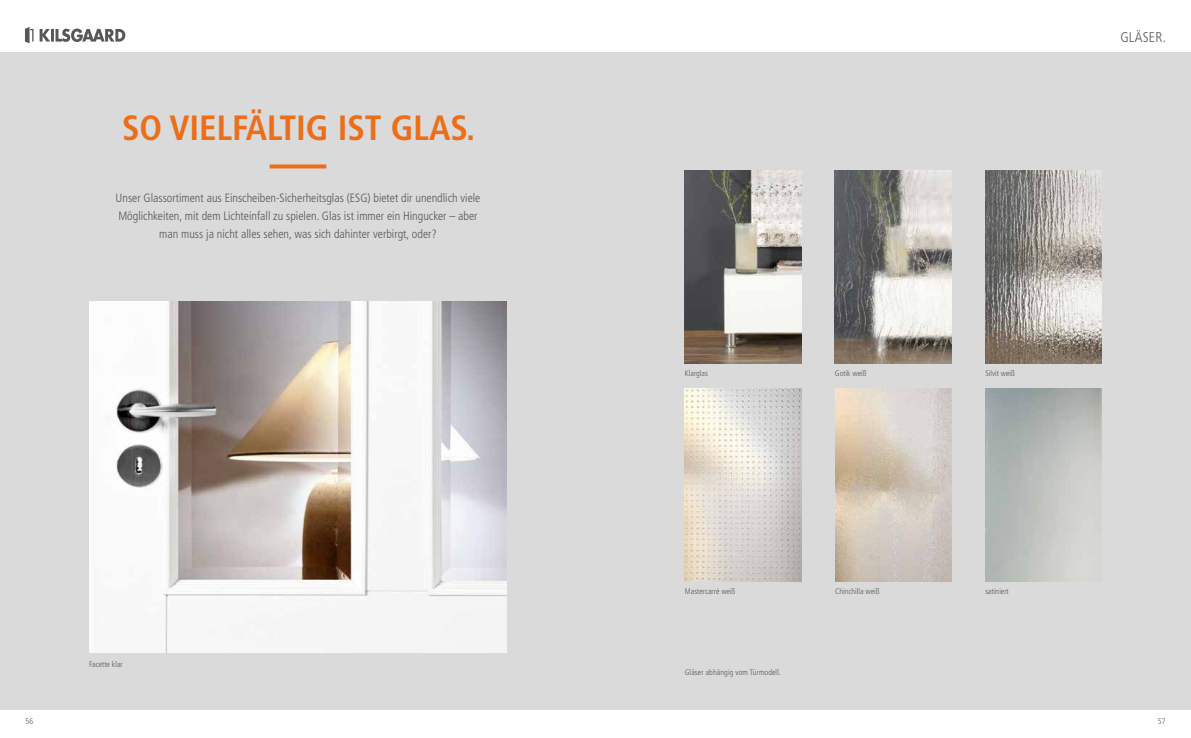
<style>
.page{position:relative;width:1191px;height:738px;background:#fff}
.page>*{position:absolute;margin:0;border:0;box-sizing:border-box;transform-origin:0 0}
.t1{font:700 condensed 35px "Frutiger LT Std";color:#ed6e19}
.t2{font:300 condensed 14px "Frutiger LT Std";letter-spacing:.02em;color:#575756}
.t3{font:300 condensed 12px/18px "Frutiger LT Std";color:#575756;text-align:center}
.t4{font:300 condensed 8px "Frutiger LT Std";color:#575756}
</style>
<div class="page">
<svg style="left:25px;top:27px;width:9px;height:16px"></svg>
<svg style="left:40px;top:29px;width:85px;height:13px"></svg>
<div style="left:0;top:52px;width:1191px;height:657px;background:#dadada"></div>
<img style="left:685px;top:388px;width:116px;height:192px">
<img style="left:835px;top:388px;width:116px;height:192px">
<img style="left:835px;top:170px;width:116px;height:193px">
<img style="left:685px;top:170px;width:116px;height:193px">
<img style="left:985px;top:170px;width:116px;height:193px">
<img style="left:89px;top:301px;width:417px;height:351px">
<svg style="left:270px;top:164px;width:56px;height:4px"></svg>
<h1 class="t1" style="left:122px;top:107px;width:355px">SO VIELFÄLTIG IST GLAS.</h1>
<p class="t3" style="left:116px;top:189px;width:366px">Unser Glassortiment aus Einscheiben-Sicherheitsglas (ESG) bietet dir unendlich viele<br>Möglichkeiten, mit dem Lichteinfall zu spielen. Glas ist immer ein Hingucker – aber man muss ja nicht alles sehen, was sich dahinter verbirgt, oder?</p>
<p class="t4" style="left:89px;top:658px;width:35px">Facette klar</p>
<p class="t2" style="left:1120px;top:29px;width:47px">GLÄSER.</p>
<p class="t4" style="left:685px;top:368px;width:25px">Klarglas</p>
<p class="t4" style="left:835px;top:368px;width:33px">Gotik weiß</p>
<p class="t4" style="left:985px;top:368px;width:31px">Silvit weiß</p>
<p class="t4" style="left:685px;top:586px;width:52px">Mastercarré weiß</p>
<p class="t4" style="left:835px;top:586px;width:46px">Chinchilla weiß</p>
<p class="t4" style="left:985px;top:586px;width:25px">satiniert</p>
<p class="t4" style="left:685px;top:666px;width:98px">Gläser abhängig vom Türmodell.</p>
<p class="t4" style="left:26px;top:716px;width:9px">56</p>
<p class="t4" style="left:1157px;top:716px;width:9px">57</p>
</div>
